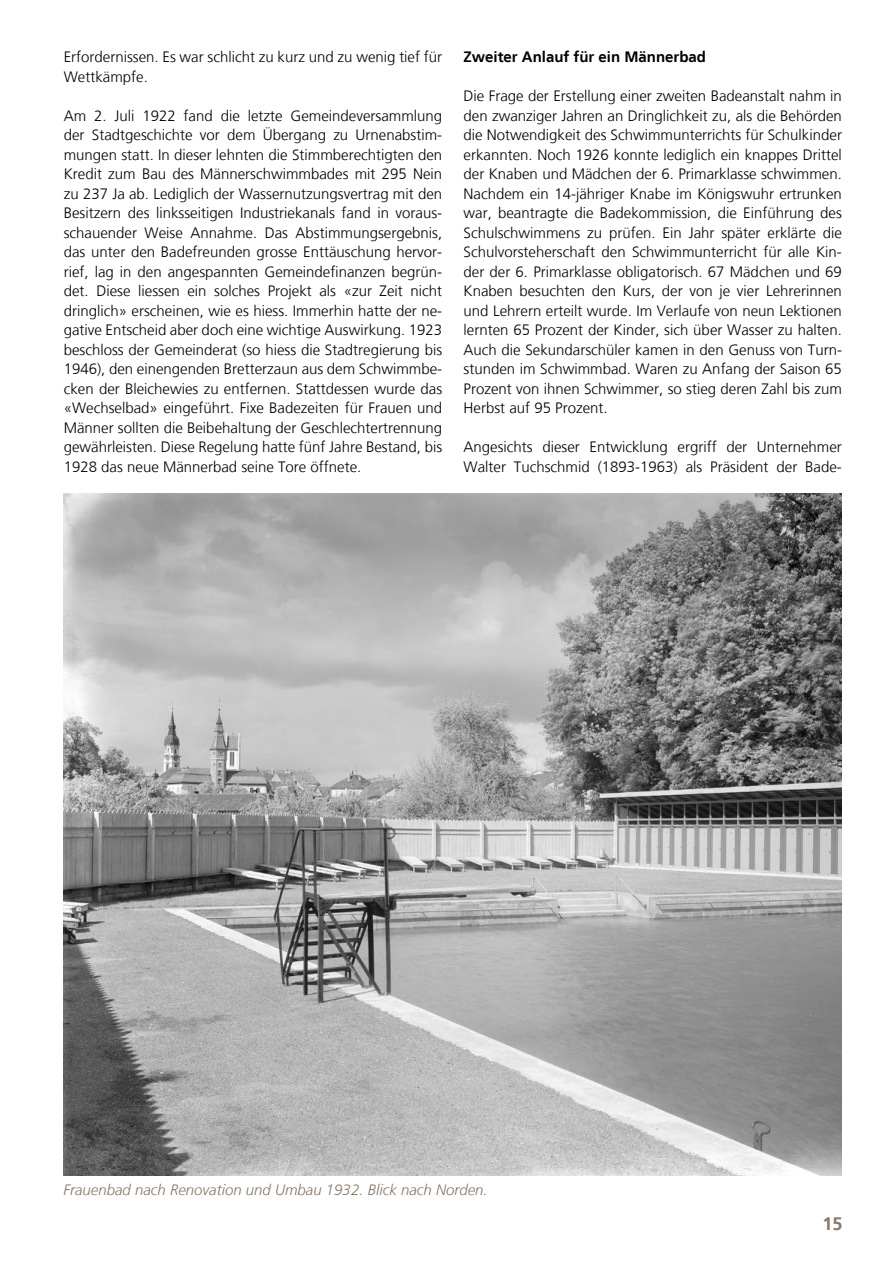
<style>
.page{position:relative;width:893px;height:1263px;background:#fff}
.page>*{position:absolute;margin:0;border:0;box-sizing:border-box;transform-origin:0 0}
.t1{font:700 18px "Frutiger LT";color:#887767}
.t2{font:300 15px/19.5px "Frutiger LT";color:#000}
.t3{font:italic 300 15px "Frutiger LT";color:#887767}
.t4{font:700 15px "Frutiger LT";color:#000}
</style>
<div class="page">
<img style="left:64px;top:493px;width:777px;height:683px">
<p class="t2" style="left:64px;top:48px;width:380px">Erfordernissen. Es war schlicht zu kurz und zu wenig tief für<br>Wettkämpfe.</p>
<p class="t2" style="left:64px;top:106px;width:380px;text-align:justify">Am 2. Juli 1922 fand die letzte Gemeindeversammlung der Stadtgeschichte vor dem Übergang zu Urnenabstim&shy;mungen statt. In dieser lehnten die Stimmberechtigten den Kredit zum Bau des Männerschwimmbades mit 295 Nein zu 237 Ja ab. Lediglich der Wassernutzungsvertrag mit den Besitzern des linksseitigen Industriekanals fand in voraus&shy;schauender Weise Annahme. Das Abstimmungsergebnis, das unter den Badefreunden grosse Enttäuschung hervor&shy;rief, lag in den angespannten Gemeindefinanzen begrün&shy;det. Diese liessen ein solches Projekt als «zur Zeit nicht dringlich» erscheinen, wie es hiess. Immerhin hatte der ne&shy;gative Entscheid aber doch eine wichtige Auswirkung. 1923 beschloss der Gemeinderat (so hiess die Stadtregierung bis 1946), den einengenden Bretterzaun aus dem Schwimmbe&shy;cken der Bleichewies zu entfernen. Stattdessen wurde das «Wechselbad» eingeführt. Fixe Badezeiten für Frauen und Männer sollten die Beibehaltung der Geschlechtertrennung gewährleisten. Diese Regelung hatte fünf Jahre Bestand, bis 1928 das neue Männerbad seine Tore öffnete.</p>
<p class="t4" style="left:463px;top:48px;width:244px">Zweiter Anlauf für ein Männerbad</p>
<p class="t2" style="left:463px;top:87px;width:380px;text-align:justify">Die Frage der Erstellung einer zweiten Badeanstalt nahm in den zwanziger Jahren an Dringlichkeit zu, als die Behörden die Notwendigkeit des Schwimmunterrichts für Schulkinder erkannten. Noch 1926 konnte lediglich ein knappes Drittel der Knaben und Mädchen der 6. Primarklasse schwimmen.<br>Nachdem ein 14-jähriger Knabe im Königswuhr ertrunken war, beantragte die Badekommission, die Einführung des Schulschwimmens zu prüfen. Ein Jahr später erklärte die Schulvorsteherschaft den Schwimmunterricht für alle Kin&shy;der der 6. Primarklasse obligatorisch. 67 Mädchen und 69<br>Knaben besuchten den Kurs, der von je vier Lehrerinnen und Lehrern erteilt wurde. Im Verlaufe von neun Lektionen lernten 65 Prozent der Kinder, sich über Wasser zu halten.<br>Auch die Sekundarschüler kamen in den Genuss von Turn&shy;stunden im Schwimmbad. Waren zu Anfang der Saison 65<br>Prozent von ihnen Schwimmer, so stieg deren Zahl bis zum Herbst auf 95 Prozent.</p>
<p class="t2" style="left:463px;top:438px;width:380px">Angesichts dieser Entwicklung ergriff der Unternehmer<br>Walter Tuchschmid (1893-1963) als Präsident der Bade-</p>
<p class="t3" style="left:63px;top:1181px;width:426px">Frauenbad nach Renovation und Umbau 1932. Blick nach Norden.</p>
<p class="t1" style="left:822px;top:1213px;width:22px">15</p>
</div>
